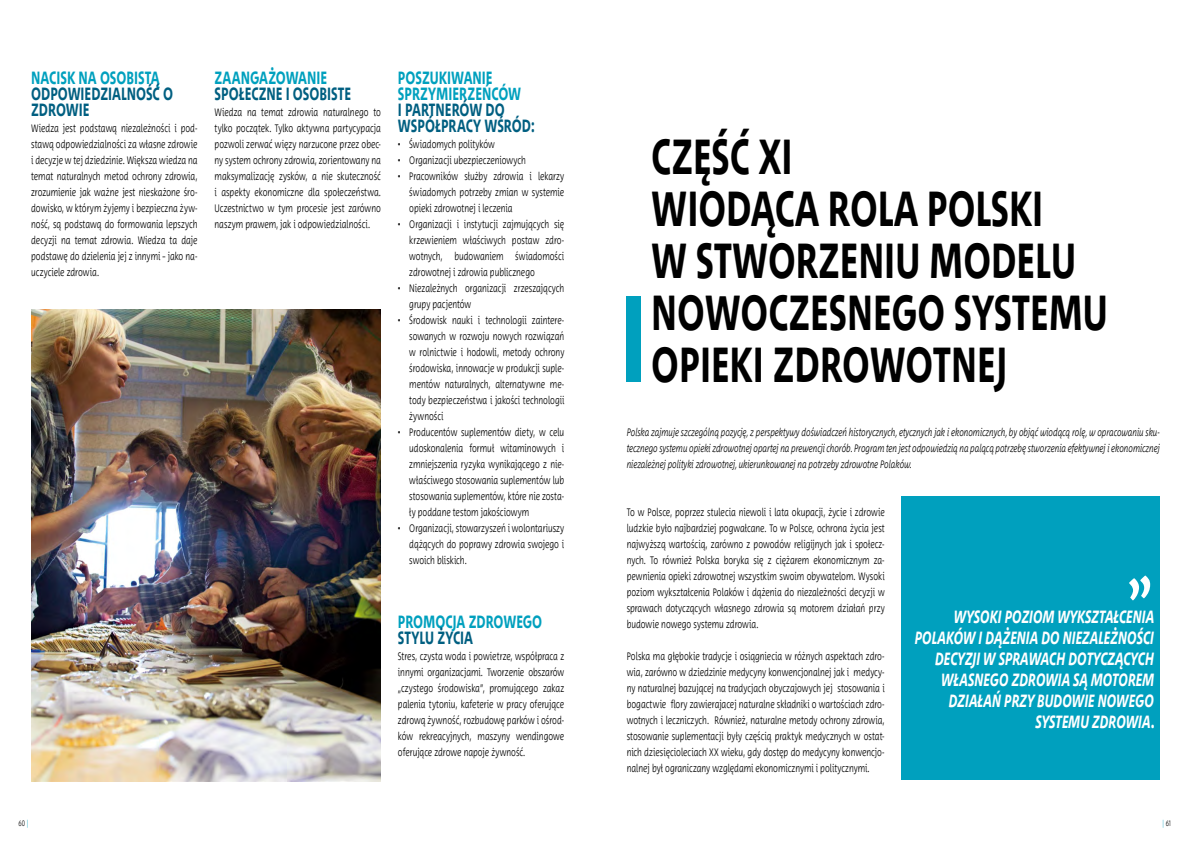
<style>
.page{position:relative;width:1191px;height:842px;background:#fff}
.page>*{position:absolute;margin:0;border:0;box-sizing:border-box;transform-origin:0 0}
.t1{font:70px "Berlin Sans FB";color:#fff}
.t2{font:700 50px/52px "Between 3";color:#000;scale:.7 1}
.t3{font:italic 700 18px/21px "Between 3";color:#fff;text-align:right;scale:.7 1}
.t4{font:700 18px/16px "Between 3";color:#005f81;scale:.7 1}
.t5{font:700 18px/16px "Between 3";color:#00a0be;scale:.7 1}
.t6{font:300 11px/16px "Between 3";color:#000;text-align:justify;scale:.7 1}
.t7{font:italic 300 11px/16px "Between 3";color:#000;text-align:justify;scale:.7 1}
.t8{font:300 8px "Between 3";color:#000;scale:.7 1}
.s1{font-style:normal}
.s2{color:#00a0be}
</style>
<div class="page">
<div style="left:626px;top:296px;width:15px;height:86px;background:#00a0be"></div>
<div style="left:901px;top:496px;width:258px;height:284px;background:#00a0be"></div>
<img style="left:31px;top:309px;width:350px;height:472px">
<h3 class="t5" style="left:31px;top:70px;width:112px">NACISK NA OSOB</h3>
<h3 class="t5" style="left:134px;top:70px;width:38px">ISTĄ</h3>
<h3 class="t4" style="left:31px;top:86px;width:201px">ODPOWIEDZIALNOŚĆ O<br>ZDROWIE</h3>
<p class="t6" style="left:31px;top:120px;width:239px">Wiedza jest podstawą niezależności i pod&shy;stawą odpowiedzialności za własne zdrowie i decyzje w tej dziedzinie. Większa wiedza na temat naturalnych metod ochrony zdrowia, zrozumienie jak ważne jest nieskażone śro&shy;dowisko, w którym żyjemy i bezpieczna żyw&shy;ność, są podstawą do formowania lepszych decyzji na temat zdrowia. Wiedza ta daje podstawę do dzielenia jej z innymi – jako na&shy;uczyciele zdrowia.</p>
<h3 class="t5" style="left:214px;top:70px;width:162px">ZAANGAŻOWANIE</h3>
<h3 class="t4" style="left:215px;top:86px;width:125px">SPOŁECZNE I OSOB</h3>
<h3 class="t4" style="left:327px;top:86px;width:36px">ISTE</h3>
<p class="t6" style="left:214px;top:104px;width:239px">Wiedza na temat zdrowia naturalnego to tylko początek. Tylko aktywna partycypacja pozwoli zerwać więzy narzucone przez obec&shy;ny system ochrony zdrowia, zorientowany na maksymalizację zysków, a nie skuteczność i aspekty ekonomiczne dla społeczeństwa.<br>Uczestnictwo w tym procesie jest zarówno naszym prawem, jak i odpowiedzialności.</p>
<h3 class="t5" style="left:398px;top:70px;width:175px">POSZUKIWANIE<br>SPRZYMIERZEŃCÓW</h3>
<h3 class="t4" style="left:398px;top:102px;width:197px">I PARTNERÓW DO<br>WS PÓŁPRACY WŚRÓD:</h3>
<p class="t6" style="left:398px;top:136px;width:140px">• Świadomych polityków</p>
<p class="t6" style="left:398px;top:152px;width:184px">• Organizacji ubezpieczeniowych</p>
<p class="t6" style="left:409px;top:168px;width:223px;text-indent:-11px">• Pracowników służby zdrowia i lekarzy świadomych potrzeby zmian w systemie opieki zdrowotnej i leczenia</p>
<p class="t6" style="left:409px;top:216px;width:223px;text-indent:-11px">• Organizacji i instytucji zajmujących się krzewieniem właściwych postaw zdro&shy;wotnych, budowaniem świadomości zdrowotnej i zdrowia publicznego</p>
<p class="t6" style="left:409px;top:280px;width:223px;text-indent:-11px">• Niezależnych organizacji zrzeszających grupy pacjentów</p>
<p class="t6" style="left:409px;top:312px;width:223px;text-indent:-11px">• Środowisk nauki i technologii zaintere&shy;sowanych w rozwoju nowych rozwiązań w rolnictwie i hodowli, metody ochrony środowiska, innowacje w produkcji suple&shy;mentów naturalnych, alternatywne me&shy;tody bezpieczeństwa i jakości technologii żywności</p>
<p class="t6" style="left:409px;top:424px;width:223px;text-indent:-11px">• Producentów suplementów diety, w celu udoskonalenia formuł witaminowych i zmniejszenia ryzyka wynikającego z nie&shy;właściwego stosowania suplementów lub stosowania suplementów, które nie zosta&shy;ły poddane testom jakościowym</p>
<p class="t6" style="left:409px;top:520px;width:223px;text-indent:-11px">• Organizacji, stowarzyszeń i wolontariuszy dążących do poprawy zdrowia swojego i swoich bliskich.</p>
<h3 class="t5" style="left:398px;top:614px;width:205px">PROMOCJA ZDROWEGO</h3>
<h3 class="t4" style="left:398px;top:630px;width:108px">STYLU ŻYCIA</h3>
<p class="t6" style="left:398px;top:648px;width:239px">Stres, czysta woda i powietrze, współpraca z innymi organizacjami. Tworzenie obszarów „czystego środowiska”, promującego zakaz palenia tytoniu, kafeterie w pracy oferujące zdrową żywność, rozbudowę parków i ośrod&shy;ków rekreacyjnych, maszyny wendingowe oferujące zdrowe napoje żywność.</p>
<h2 class="t2" style="left:651px;top:130px;width:647px">CZĘŚĆ XI<br>WIODĄCA ROLA POLSKI<br>W STWORZENIU MODELU<br>NOWOCZESNEGO SYSTEMU<br>OPIEKI ZDROWOTNEJ</h2>
<p class="t7" style="left:626px;top:424px;width:763px">Polska zajmuje szczególną pozycję, z perspektywy doświadczeń historycznych, etycznych jak i ekonomicznych, by objąć wiodącą rolę, w opracowaniu sku&shy;tecznego systemu opieki zdrowotnej opartej na prewencji chorób. Program ten jest odpowiedzią na palącą potrzebę stworzenia efektywnej i ekonomicznej niezależnej polityki zdrowotnej, ukierunkowanej na potrzeby zdrowotne Polaków.</p>
<p class="t6" style="left:626px;top:504px;width:370px">To w Polsce, poprzez stulecia niewoli i lata okupacji, życie i zdrowie ludzkie było najbardziej pogwałcane. To w Polsce, ochrona życia jest najwyższą wartością, zarówno z powodów religijnych jak i społecz&shy;nych. To również Polska boryka się z ciężarem ekonomicznym za&shy;pewnienia opieki zdrowotnej wszystkim swoim obywatelom. Wysoki poziom wykształcenia Polaków i dążenia do niezależności decyzji w sprawach dotyczących własnego zdrowia są motorem działań przy budowie nowego systemu zdrowia.</p>
<p class="t6" style="left:626px;top:648px;width:370px">Polska ma głębokie tradycje i osiągniecia w różnych aspektach zdro&shy;wia, zarówno w dziedzinie medycyny konwencjonalnej jak i medycy&shy;ny naturalnej bazującej na tradycjach obyczajowych jej stosowania i bogactwie flory zawierajacej naturalne składniki o wartościach zdro&shy;wotnych i leczniczych. Również, naturalne metody ochrony zdrowia, stosowanie suplementacji były częścią praktyk medycznych w ostat&shy;nich dziesięcioleciach XX wieku, gdy dostęp do medycyny konwencjo&shy;nalnej był ograniczany względami ekonomicznymi i politycznymi.</p>
<h1 class="t1" style="left:1127px;top:528px;width:28px">„</h1>
<h3 class="t3" style="left:914px;top:606px;width:344px">WYSOKI POZIOM WYKSZTAŁCENIA<br>POLAKÓW I DĄŻENIA DO NIEZALEŻNOŚCI<br>DECYZJI W SPRAWACH DOTYCZĄCYCH<br>WŁASNEGO ZDROWIA SĄ MOTOREM<br>DZIAŁAŃ PRZY BUDOWIE NOWEGO<br>SYSTEMU ZDROWIA<span class="s1">.</span></h3>
<p class="t8" style="left:19px;top:818px;width:15px">60 <span class="s2">|</span></p>
<p class="t8" style="left:1162px;top:818px;width:14px"><span class="s2">|</span> 61</p>
</div>
